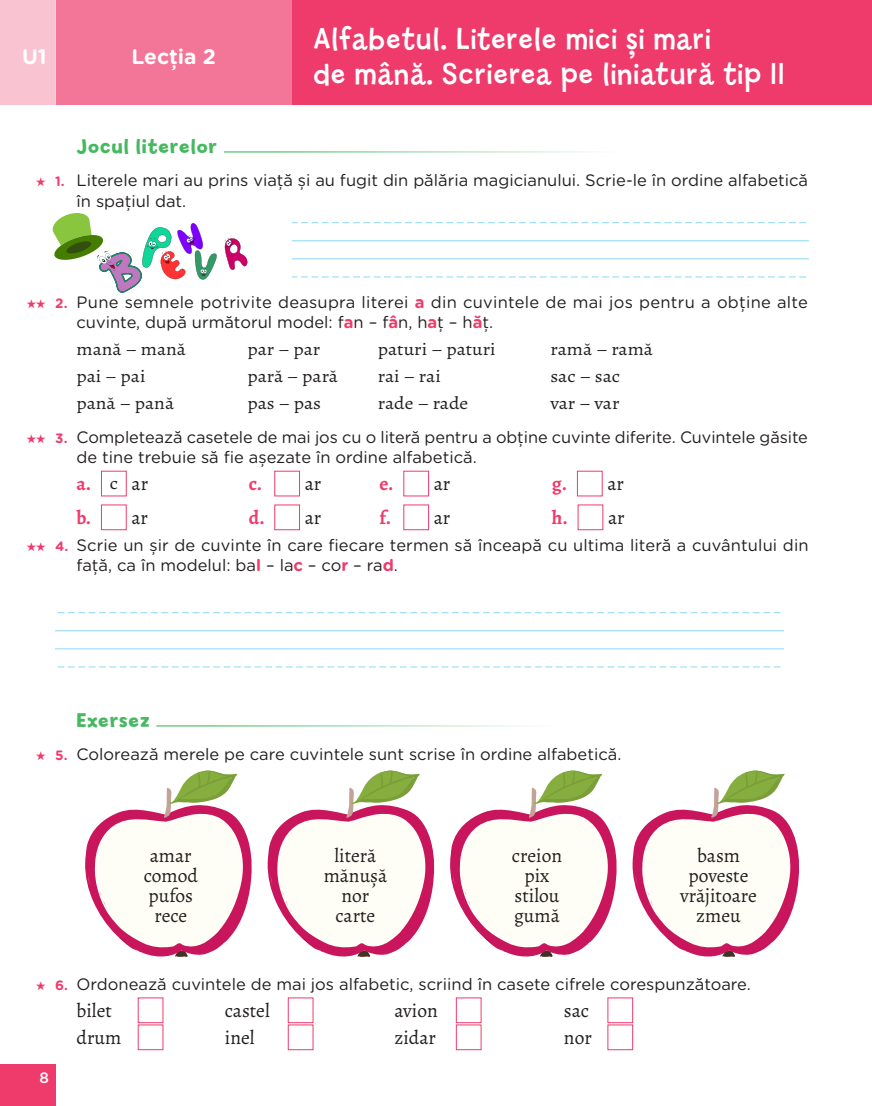
<style>
.page{position:relative;width:872px;height:1106px;background:#fff}
.page>*{position:absolute;margin:0;border:0;box-sizing:border-box;transform-origin:0 0}
._01-lectie-titlu{font:30px/34.5px "Billy";letter-spacing:.03em;color:#fff}
.t1{font:700 21px "Gotham Rnd";color:#fff}
._03-text{font:19.5px "Alegreya";color:#231f20}
._03-text-2{font:700 19.5px "Alegreya";color:#ef3b6b}
._01-rubricasub{font:600 19.5px "Billy";letter-spacing:.05em;color:#46b85f}
._02-text_suport{font:17.55px "Alegreya";color:#231f20;scale:1.11 1}
.t2{font:16.5px/20.2px "Gotham Rnd";color:#231f20}
.t3{font:500 15px "Gotham Rnd";color:#fff}
.s1{font-weight:700;font-size:13.5px;color:#ef3b6b}
.s2{font-weight:700;color:#ef3b6b}
.s3{font-weight:400;color:#231f20}
</style>
<div class="page">
<div style="left:0;top:0;width:872px;height:105px;background:#ef3b6b"></div>
<div style="left:0;top:0;width:55px;height:105px;background:#fac3d2"></div>
<div style="left:55px;top:0;width:237px;height:105px;background:#f37597"></div>
<svg style="left:85px;top:770px;width:167px;height:187px"></svg>
<svg style="left:267px;top:770px;width:168px;height:187px"></svg>
<svg style="left:450px;top:770px;width:167px;height:187px"></svg>
<svg style="left:632px;top:770px;width:167px;height:187px"></svg>
<hr style="left:224px;top:151px;width:495px;height:1px;background:#46b85f">
<hr style="left:292px;top:258px;width:516px;height:1px;background:#8dd7f7">
<hr style="left:292px;top:240px;width:516px;height:1px;background:#8dd7f7">
<svg style="left:292px;top:222px;width:515px;height:1px"></svg>
<svg style="left:292px;top:276px;width:514px;height:1px"></svg>
<div style="left:101px;top:471px;width:26px;height:25px;border:1px solid #ef3b6b"></div>
<div style="left:274px;top:471px;width:26px;height:25px;border:1px solid #ef3b6b"></div>
<div style="left:403px;top:471px;width:26px;height:25px;border:1px solid #ef3b6b"></div>
<div style="left:577px;top:471px;width:25px;height:25px;border:1px solid #ef3b6b"></div>
<div style="left:101px;top:504px;width:26px;height:26px;border:1px solid #ef3b6b"></div>
<div style="left:274px;top:504px;width:26px;height:26px;border:1px solid #ef3b6b"></div>
<div style="left:403px;top:504px;width:26px;height:26px;border:1px solid #ef3b6b"></div>
<hr style="left:55px;top:648px;width:729px;height:1px;background:#8dd7f7">
<hr style="left:55px;top:630px;width:729px;height:1px;background:#8dd7f7">
<svg style="left:57px;top:612px;width:724px;height:1px"></svg>
<svg style="left:57px;top:666px;width:724px;height:1px"></svg>
<hr style="left:156px;top:725px;width:495px;height:1px;background:#46b85f">
<div style="left:138px;top:997px;width:25px;height:26px;border:1px solid #ef3b6b"></div>
<div style="left:288px;top:997px;width:25px;height:26px;border:1px solid #ef3b6b"></div>
<div style="left:456px;top:997px;width:25px;height:26px;border:1px solid #ef3b6b"></div>
<div style="left:607px;top:997px;width:26px;height:26px;border:1px solid #ef3b6b"></div>
<div style="left:138px;top:1024px;width:25px;height:26px;border:1px solid #ef3b6b"></div>
<div style="left:288px;top:1024px;width:25px;height:26px;border:1px solid #ef3b6b"></div>
<div style="left:456px;top:1024px;width:25px;height:26px;border:1px solid #ef3b6b"></div>
<div style="left:607px;top:1024px;width:26px;height:26px;border:1px solid #ef3b6b"></div>
<svg style="left:225px;top:238px;width:22px;height:32px"></svg>
<svg style="left:52px;top:213px;width:165px;height:80px"></svg>
<div style="left:0;top:1064px;width:55px;height:42px;background:#ef3b6b"></div>
<p class="t1" style="left:22px;top:41px;width:26px">U1</p>
<p class="t1" style="left:131px;top:41px;width:86px">Lecția 2</p>
<p class="_01-lectie-titlu" style="left:313px;top:23px;width:473px">Alfabetul. Literele mici și mari<br>de mână. Scrierea pe liniatură tip II</p>
<p class="_01-rubricasub" style="left:77px;top:133px;width:142px">Jocul literelor</p>
<p class="t2" style="left:77px;top:169px;width:733px;text-indent:-21px"><span class="s1">1.</span> Literele mari au prins viață și au fugit din pălăria magicianului. Scrie-le în ordine alfabetică în spațiul dat.</p>
<p class="t2" style="left:77px;top:291px;width:733px;text-indent:-21px"><span class="s1">2.</span> Pune semnele potrivite deasupra literei <span class="s2">a</span> din cuvintele de mai jos pentru a obține alte cuvinte, după următorul model: f<span class="s2">a</span>n – f<span class="s2">â</span>n, h<span class="s2">a</span>ț – h<span class="s2">ă</span>ț.</p>
<p class="_02-text_suport" style="left:77px;top:338px;width:100px">mană – mană</p>
<p class="_02-text_suport" style="left:247px;top:338px;width:67px">par – par</p>
<p class="_02-text_suport" style="left:378px;top:338px;width:108px">paturi – paturi</p>
<p class="_02-text_suport" style="left:550px;top:338px;width:94px">ramă – ramă</p>
<p class="_02-text_suport" style="left:77px;top:365px;width:64px">pai – pai</p>
<p class="_02-text_suport" style="left:247px;top:365px;width:83px">pară – pară</p>
<p class="_02-text_suport" style="left:378px;top:365px;width:58px">rai – rai</p>
<p class="_02-text_suport" style="left:550px;top:365px;width:64px">sac – sac</p>
<p class="_02-text_suport" style="left:77px;top:392px;width:89px">pană – pană</p>
<p class="_02-text_suport" style="left:247px;top:392px;width:68px">pas – pas</p>
<p class="_02-text_suport" style="left:378px;top:392px;width:83px">rade – rade</p>
<p class="_02-text_suport" style="left:550px;top:392px;width:64px">var – var</p>
<p class="t2" style="left:77px;top:426px;width:733px;text-indent:-21px"><span class="s1">3.</span> Completează casetele de mai jos cu o literă pentru a obține cuvinte diferite. Cuvintele găsite de tine trebuie să fie așezate în ordine alfabetică.</p>
<p class="_03-text-2" style="left:77px;top:470px;width:16px">a.</p>
<p class="_02-text_suport" style="left:110px;top:472px;width:9px">c</p>
<p class="_03-text" style="left:132px;top:471px;width:18px">ar</p>
<p class="_03-text-2" style="left:249px;top:470px;width:74px">c. <span class="s3">ar</span></p>
<p class="_03-text-2" style="left:379px;top:470px;width:73px">e. <span class="s3">ar</span></p>
<p class="_03-text-2" style="left:552px;top:470px;width:74px">g. <span class="s3">ar</span></p>
<p class="_03-text-2" style="left:77px;top:504px;width:73px">b. <span class="s3">ar</span></p>
<p class="_03-text-2" style="left:249px;top:504px;width:74px">d. <span class="s3">ar</span></p>
<p class="_03-text-2" style="left:379px;top:504px;width:73px">f. <span class="s3">ar</span></p>
<p class="_03-text-2" style="left:552px;top:504px;width:74px">h. <span class="s3">ar</span></p>
<p class="t2" style="left:77px;top:534px;width:733px;text-indent:-21px"><span class="s1">4.</span> Scrie un șir de cuvinte în care fiecare termen să înceapă cu ultima literă a cuvântului din față, ca în modelul: ba<span class="s2">l</span> – la<span class="s2">c</span> – co<span class="s2">r</span> – ra<span class="s2">d</span>.</p>
<p class="_01-rubricasub" style="left:77px;top:707px;width:74px">Exersez</p>
<p class="t2" style="left:55px;top:743px;width:567px"><span class="s1">5.</span> Colorează merele pe care cuvintele sunt scrise în ordine alfabetică.</p>
<p class="_03-text" style="left:150px;top:842px;width:43px">amar</p>
<p class="_03-text" style="left:334px;top:842px;width:43px">literă</p>
<p class="_03-text" style="left:512px;top:842px;width:52px">creion</p>
<p class="_03-text" style="left:697px;top:842px;width:45px">basm</p>
<p class="_03-text" style="left:144px;top:863px;width:56px">comod</p>
<p class="_03-text" style="left:324px;top:863px;width:65px">mănușă</p>
<p class="_03-text" style="left:524px;top:863px;width:27px">pix</p>
<p class="_03-text" style="left:688px;top:863px;width:61px">poveste</p>
<p class="_03-text" style="left:149px;top:883px;width:46px">pufos</p>
<p class="_03-text" style="left:341px;top:883px;width:29px">nor</p>
<p class="_03-text" style="left:514px;top:883px;width:46px">stilou</p>
<p class="_03-text" style="left:680px;top:883px;width:78px">vrăjitoare</p>
<p class="_03-text" style="left:154px;top:903px;width:34px">rece</p>
<p class="_03-text" style="left:335px;top:903px;width:41px">carte</p>
<p class="_03-text" style="left:514px;top:903px;width:47px">gumă</p>
<p class="_03-text" style="left:696px;top:903px;width:46px">zmeu</p>
<p class="t2" style="left:55px;top:973px;width:697px"><span class="s1">6.</span> Ordonează cuvintele de mai jos alfabetic, scriind în casete cifrele corespunzătoare.</p>
<p class="_03-text" style="left:77px;top:998px;width:37px">bilet</p>
<p class="_03-text" style="left:225px;top:998px;width:46px">castel</p>
<p class="_03-text" style="left:394px;top:998px;width:45px">avion</p>
<p class="_03-text" style="left:564px;top:998px;width:27px">sac</p>
<p class="_03-text" style="left:77px;top:1025px;width:46px">drum</p>
<p class="_03-text" style="left:225px;top:1025px;width:31px">inel</p>
<p class="_03-text" style="left:394px;top:1025px;width:43px">zidar</p>
<p class="_03-text" style="left:564px;top:1025px;width:29px">nor</p>
<p class="t3" style="left:39px;top:1066px;width:11px">8</p>
</div>
